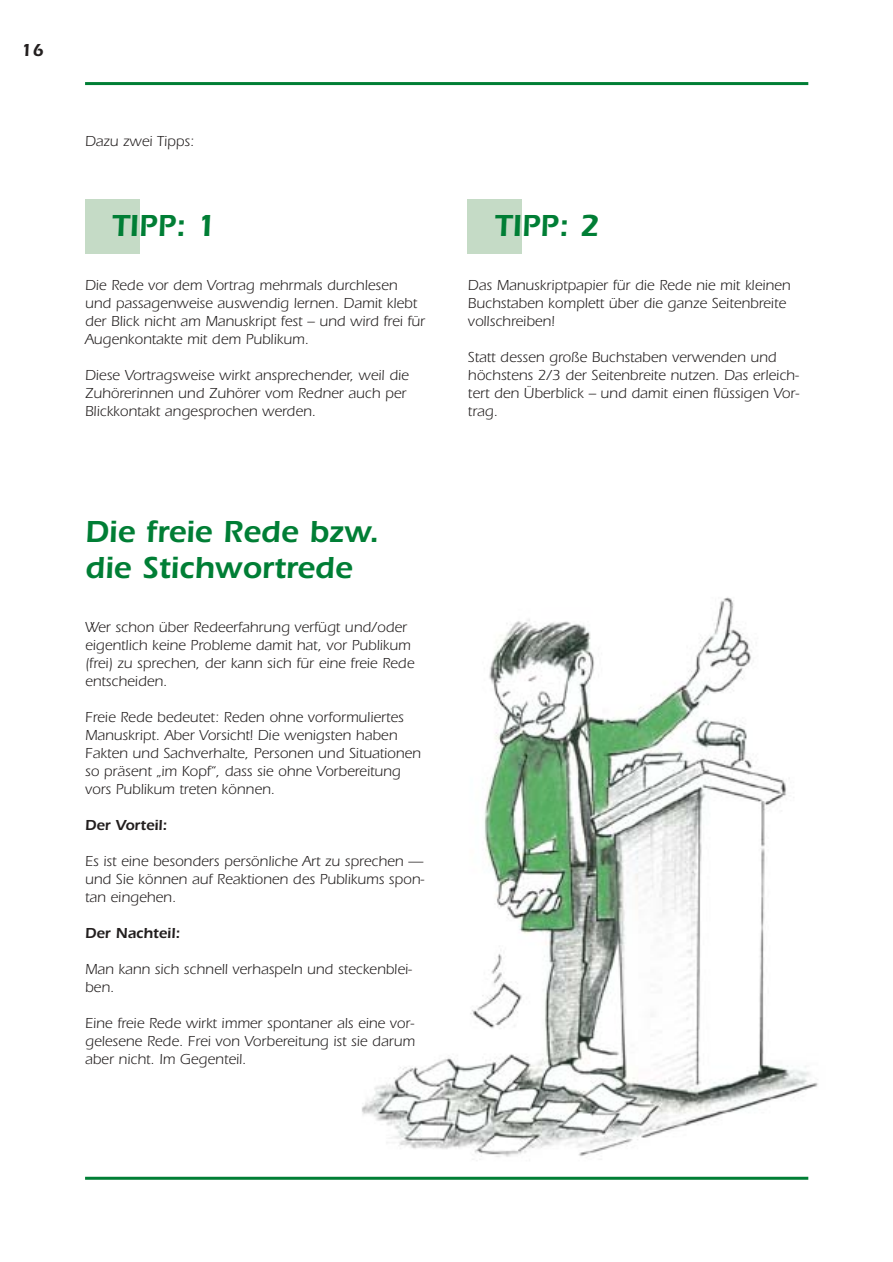
<style>
.page{position:relative;width:893px;height:1262px;background:#fff}
.page>*{position:absolute;margin:0;border:0;box-sizing:border-box;transform-origin:0 0}
.t1{font:600 31.5px/36px "Itc Eras";color:#007e35}
.t2{font:600 18px "Itc Eras";color:#231f1f}
.t3{font:15px/18px "Itc Eras";color:#231f1f}
.t4{font:600 15px "Itc Eras";color:#231f1f}
</style>
<div class="page">
<hr style="left:85px;top:82px;width:723px;height:3px;background:#007e35">
<hr style="left:85px;top:1176px;width:723px;height:3px;background:#007e35">
<div style="left:85px;top:200px;width:54px;height:54px;background:#c5dbc6"></div>
<div style="left:468px;top:200px;width:54px;height:54px;background:#c5dbc6"></div>
<img style="left:362px;top:597px;width:456px;height:560px">
<p class="t2" style="left:21px;top:44px;width:24px">16</p>
<p class="t3" style="left:85px;top:133px;width:111px">Dazu zwei Tipps:</p>
<h1 class="t1" style="left:112px;top:211px;width:106px">TIPP: 1</h1>
<p class="t3" style="left:85px;top:277px;width:341px">Die Rede vor dem Vortrag mehrmals durchlesen und passagenweise auswendig lernen. Damit klebt der Blick nicht am Manuskript fest – und wird frei für Augenkontakte mit dem Publikum.</p>
<p class="t3" style="left:85px;top:367px;width:325px">Diese Vortragsweise wirkt ansprechender, weil die<br>Zuhörerinnen und Zuhörer vom Redner auch per<br>Blickkontakt angesprochen werden.</p>
<h1 class="t1" style="left:85px;top:517px;width:296px">Die freie Rede bzw. die Stichwortrede</h1>
<p class="t3" style="left:85px;top:619px;width:331px">Wer schon über Redeerfahrung verfügt und/oder eigentlich keine Probleme damit hat, vor Publikum (frei) zu sprechen, der kann sich für eine freie Rede entscheiden.</p>
<p class="t3" style="left:85px;top:709px;width:337px">Freie Rede bedeutet: Reden ohne vorformuliertes Manuskript. Aber Vorsicht! Die wenigsten haben Fakten und Sachverhalte, Personen und Situationen so präsent „im Kopf“, dass sie ohne Vorbereitung vors Publikum treten können.</p>
<p class="t4" style="left:85px;top:820px;width:84px">Der Vorteil:</p>
<p class="t3" style="left:85px;top:853px;width:341px;text-align:justify">Es ist eine besonders persönliche Art zu sprechen — und Sie können auf Reaktionen des Publikums spon&shy;tan eingehen.</p>
<p class="t4" style="left:85px;top:928px;width:97px">Der Nachteil:</p>
<p class="t3" style="left:85px;top:961px;width:328px">Man kann sich schnell verhaspeln und steckenblei&shy;ben.</p>
<p class="t3" style="left:85px;top:1015px;width:331px;text-align:justify">Eine freie Rede wirkt immer spontaner als eine vor&shy;gelesene Rede. Frei von Vorbereitung ist sie darum aber nicht. Im Gegenteil.</p>
<h1 class="t1" style="left:495px;top:211px;width:106px">TIPP: 2</h1>
<p class="t3" style="left:468px;top:277px;width:324px">Das Manuskriptpapier für die Rede nie mit kleinen<br>Buchstaben komplett über die ganze Seitenbreite vollschreiben!</p>
<p class="t3" style="left:468px;top:349px;width:333px">Statt dessen große Buchstaben verwenden und höchstens 2/3 der Seitenbreite nutzen. Das erleich&shy;tert den Überblick – und damit einen flüssigen Vor&shy;trag.</p>
</div>
